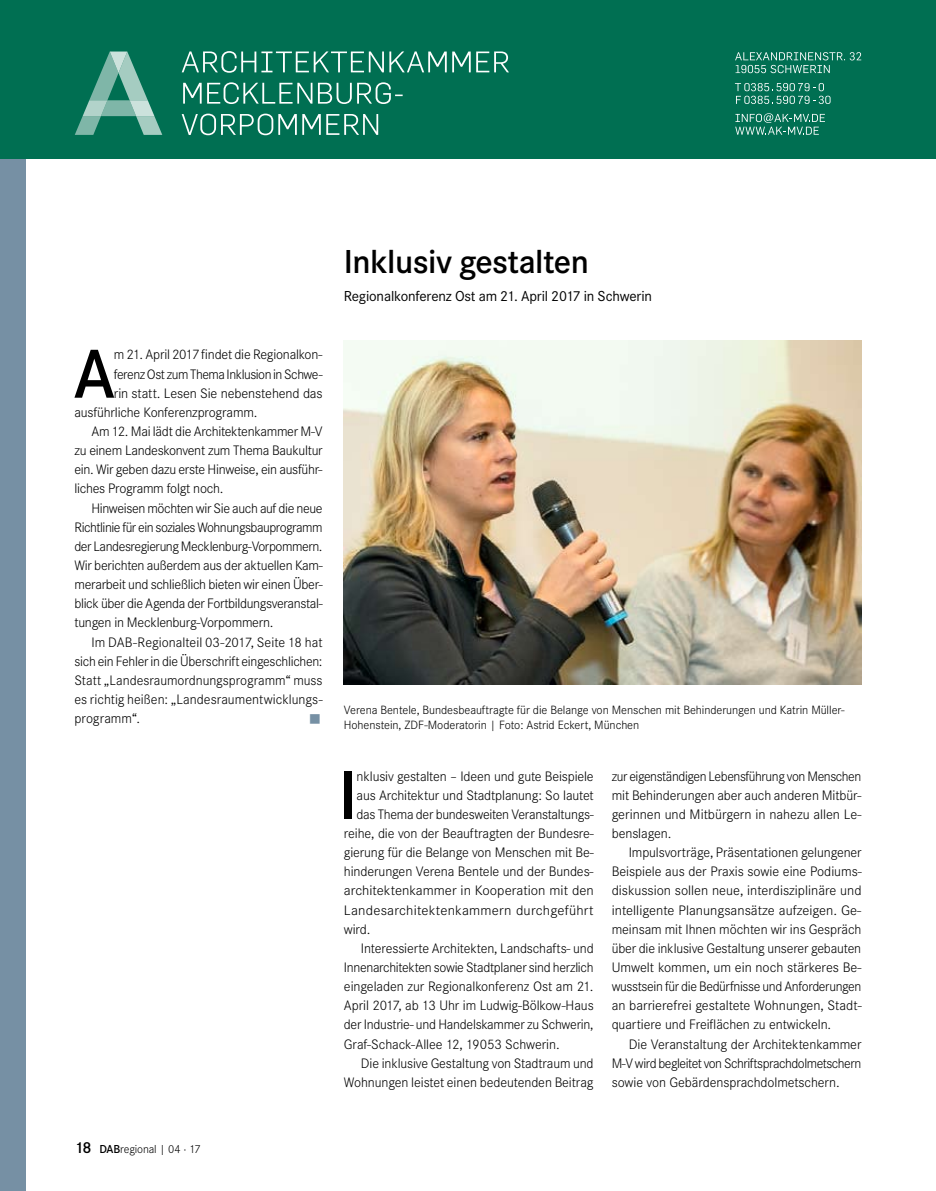
<style>
.page{position:relative;width:936px;height:1191px;background:#fff}
.page>*{position:absolute;margin:0;border:0;box-sizing:border-box;transform-origin:0 0}
.t1{font:600 71.55px "Corporate S";color:#000}
.t2{font:600 34.5px "Corporate S";letter-spacing:-.015em;color:#000}
.t3{font:16.5px "Wingdings";color:#7690a4}
.t4{font:15px "Corporate S";letter-spacing:-.01em;color:#000}
.t5{font:300 14.25px/19.2px "Corporate S";letter-spacing:-.015em;color:#000;text-align:justify}
.t6{font:300 14.25px "Corporate S";letter-spacing:-.035em;color:#000}
.t7{font:300 14.25px "Corporate S";letter-spacing:-.015em;color:#000;scale:1.04 1}
.t8{font:300 14.25px "Corporate S";letter-spacing:.015em;color:#000;scale:1.05 1}
.t9{font:300 14.25px "Corporate S";letter-spacing:.005em;color:#000}
.t10{font:300 12.45px/15px "Corporate S";letter-spacing:-.005em;color:#000}
.t11{font:300 12px "Corporate S";letter-spacing:-.01em;color:#000}
.s1{font-weight:600;font-size:16.5px}
.s2{font-weight:600}
</style>
<div class="page">
<div style="left:0;top:0;width:26px;height:1191px;background:#7690a4"></div>
<div style="left:0;top:0;width:935px;height:159px;background:#006f52"></div>
<svg style="left:75px;top:52px;width:87px;height:83px"></svg>
<svg style="left:182px;top:114px;width:196px;height:21px"></svg>
<svg style="left:183px;top:82px;width:219px;height:22px"></svg>
<svg style="left:182px;top:51px;width:327px;height:22px"></svg>
<svg style="left:735px;top:52px;width:126px;height:21px"></svg>
<svg style="left:734px;top:83px;width:96px;height:21px"></svg>
<svg style="left:735px;top:113px;width:89px;height:22px"></svg>
<img style="left:344px;top:340px;width:517px;height:344px">
<h1 class="t1" style="left:73px;top:333px;width:43px">A</h1>
<p class="t5" style="left:114px;top:345px;width:210px">m 21. April 2017 findet die Regionalkon-</p>
<p class="t6" style="left:114px;top:366px;width:210px">ferenz Ost zum Thema Inklusion in Schwe-</p>
<p class="t5" style="left:114px;top:383px;width:210px">rin statt. Lesen Sie nebenstehend das</p>
<p class="t5" style="left:74px;top:403px;width:184px">ausführliche Konferenzprogramm.</p>
<p class="t5" style="left:91px;top:422px;width:233px">Am 12. Mai lädt die Architektenkammer M-V</p>
<p class="t5" style="left:74px;top:441px;width:250px">zu einem Landeskonvent zum Thema Baukultur</p>
<p class="t5" style="left:74px;top:460px;width:250px">ein. Wir geben dazu erste Hinweise, ein ausführ-</p>
<p class="t5" style="left:74px;top:479px;width:150px">liches Programm folgt noch.</p>
<p class="t5" style="left:91px;top:498px;width:233px">Hinweisen möchten wir Sie auch auf die neue</p>
<p class="t6" style="left:74px;top:519px;width:250px">Richtlinie für ein soziales Wohnungsbauprogramm</p>
<p class="t5" style="left:74px;top:536px;width:249px">der Landesregierung Mecklenburg-Vorpommern.</p>
<p class="t5" style="left:74px;top:556px;width:250px">Wir berichten außerdem aus der aktuellen Kam-</p>
<p class="t5" style="left:74px;top:575px;width:250px">merarbeit und schließlich bieten wir einen Über-</p>
<p class="t5" style="left:74px;top:594px;width:250px">blick über die Agenda der Fortbildungsveranstal-</p>
<p class="t5" style="left:74px;top:613px;width:200px">tungen in Mecklenburg-Vorpommern.</p>
<p class="t5" style="left:91px;top:632px;width:233px">Im DAB-Regionalteil 03-2017, Seite 18 hat</p>
<p class="t5" style="left:74px;top:651px;width:249px">sich ein Fehler in die Überschrift eingeschlichen:</p>
<p class="t5" style="left:74px;top:670px;width:249px">Statt „Landesraumordnungsprogramm“ muss</p>
<p class="t5" style="left:74px;top:690px;width:250px">es richtig heißen: „Landesraumentwicklungs-</p>
<p class="t9" style="left:74px;top:710px;width:67px">programm“.</p>
<p class="t3" style="left:309px;top:710px;width:14px">■</p>
<p class="t11" style="left:74px;top:1141px;width:127px"><span class="s1">18</span> <span class="s2">DAB</span>regional | 04 · 17</p>
<h2 class="t2" style="left:344px;top:242px;width:247px">Inklusiv gestalten</h2>
<p class="t4" style="left:344px;top:287px;width:310px">Regionalkonferenz Ost am 21. April 2017 in Schwerin</p>
<p class="t10" style="left:344px;top:703px;width:502px">Verena Bentele, Bundesbeauftragte für die Belange von Menschen mit Behinderungen und Katrin Müller-<br>Hohenstein, ZDF-Moderatorin | Foto: Astrid Eckert, München</p>
<h1 class="t1" style="left:338px;top:754px;width:21px">I</h1>
<p class="t5" style="left:356px;top:766px;width:238px">nklusiv gestalten – Ideen und gute Beispiele</p>
<p class="t5" style="left:356px;top:785px;width:238px">aus Architektur und Stadtplanung: So lautet</p>
<p class="t5" style="left:356px;top:804px;width:238px">das Thema der bundesweiten Veranstaltungs-</p>
<p class="t5" style="left:344px;top:823px;width:251px">reihe, die von der Beauftragten der Bundesre-</p>
<p class="t5" style="left:344px;top:843px;width:251px">gierung für die Belange von Menschen mit Be-</p>
<p class="t5" style="left:344px;top:862px;width:251px">hinderungen Verena Bentele und der Bundes-</p>
<p class="t7" style="left:344px;top:882px;width:242px">architektenkammer in Kooperation mit den</p>
<p class="t8" style="left:344px;top:901px;width:239px">Landesarchitektenkammern durchgeführt</p>
<p class="t5" style="left:344px;top:919px;width:28px">wird.</p>
<p class="t5" style="left:361px;top:938px;width:234px">Interessierte Architekten, Landschafts- und</p>
<p class="t5" style="left:344px;top:957px;width:251px">Innenarchitekten sowie Stadtplaner sind herzlich</p>
<p class="t5" style="left:344px;top:977px;width:251px">eingeladen zur Regionalkonferenz Ost am 21.</p>
<p class="t5" style="left:344px;top:996px;width:251px">April 2017, ab 13 Uhr im Ludwig-Bölkow-Haus</p>
<p class="t5" style="left:344px;top:1015px;width:251px">der Industrie- und Handelskammer zu Schwerin,</p>
<p class="t5" style="left:344px;top:1034px;width:217px">Graf-Schack-Allee 12, 19053 Schwerin.</p>
<p class="t5" style="left:361px;top:1053px;width:234px">Die inklusive Gestaltung von Stadtraum und</p>
<p class="t5" style="left:344px;top:1072px;width:251px">Wohnungen leistet einen bedeutenden Beitrag</p>
<p class="t5" style="left:611px;top:766px;width:251px">zur eigenständigen Lebensführung von Menschen mit Behinderungen aber auch anderen Mitbür&shy;gerinnen und Mitbürgern in nahezu allen Le&shy;benslagen.</p>
<p class="t5" style="left:611px;top:843px;width:251px;text-indent:17px">Impulsvorträge, Präsentationen gelungener Beispiele aus der Praxis sowie eine Podiums&shy;diskussion sollen neue, interdisziplinäre und intelligente Planungsansätze aufzeigen. Ge&shy;meinsam mit Ihnen möchten wir ins Gespräch über die inklusive Gestaltung unserer gebauten Umwelt kommen, um ein noch stärkeres Be&shy;wusstsein für die Bedürfnisse und Anforderungen an barrierefrei gestaltete Wohnungen, Stadt&shy;quartiere und Freiflächen zu entwickeln.</p>
<p class="t5" style="left:611px;top:1034px;width:251px;text-indent:17px">Die Veranstaltung der Architektenkammer M-V wird begleitet von Schriftsprachdolmetschern sowie von Gebärdensprachdolmetschern.</p>
</div>
